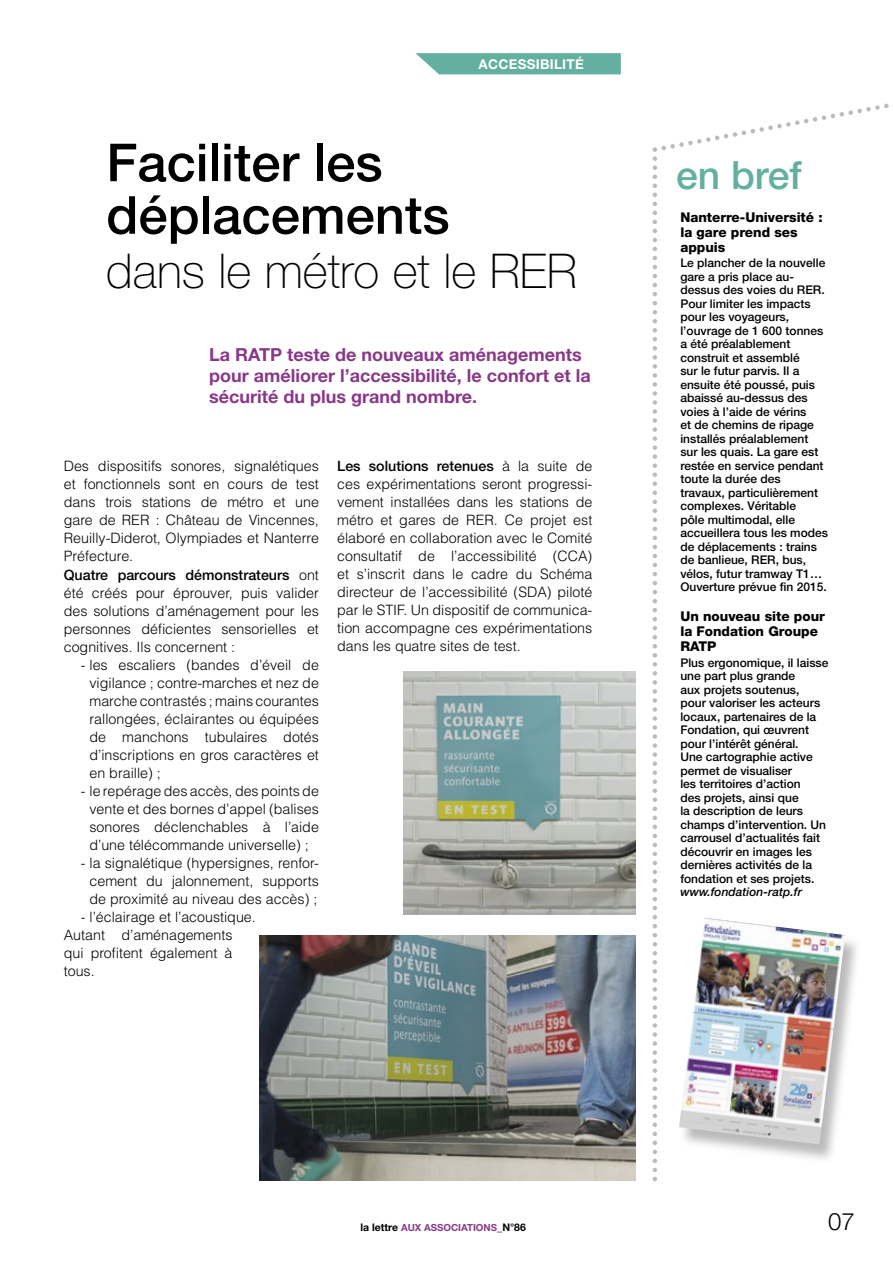
<style>
.page{position:relative;width:893px;height:1263px;background:#fff}
.page>*{position:absolute;margin:0;border:0;box-sizing:border-box;transform-origin:0 0}
.t1{font:500 52.5px/52.5px "Helvetica Neue";color:#000}
.t2{font:100 48px "Helvetica Neue";color:#000}
.t3{font:500 39px "Helvetica Neue";color:#63afa0}
.t4{font:300 24px "Helvetica Neue";color:#000}
.t5{font:700 18px/21px "Helvetica Neue";color:#893888}
.t6{font:300 14.25px/18px "Helvetica";color:#000;text-align:justify}
.t7{font:500 14.25px "Helvetica Neue";color:#000}
.t8{font:800 13.5px/15px "Helvetica Neue";color:#000}
.t9{font:700 13.5px "Helvetica Neue";letter-spacing:.02em;color:#fff}
.t10{font:500 12px/13.5px "Helvetica Neue";color:#000}
.t11{font:italic 500 12px "Helvetica Neue";color:#000}
.t12{font:700 9.75px "Helvetica Neue";color:#893888}
.s1{font-family:"Helvetica";font-weight:300}
.s2{font-size:10.5px;color:#000}
</style>
<div class="page">
<svg style="left:415px;top:53px;width:206px;height:22px;background:#71b6a8"></svg>
<svg style="left:653px;top:104px;width:236px;height:1077px"></svg>
<img style="left:259px;top:935px;width:377px;height:245px">
<img style="left:679px;top:919px;width:182px;height:244px">
<img style="left:679px;top:918px;width:166px;height:226px">
<img style="left:403px;top:672px;width:233px;height:242px">
<p class="t9" style="left:479px;top:56px;width:107px">ACCESSIBILITÉ</p>
<h1 class="t1" style="left:106px;top:136px;width:345px">Faciliter les déplacements</h1>
<h2 class="t2" style="left:106px;top:244px;width:472px">dans le métro et le RER</h2>
<p class="t5" style="left:209px;top:343px;width:383px">La RATP teste de nouveaux aménagements pour améliorer l’accessibilité, le confort et la sécurité du plus grand nombre.</p>
<p class="t6" style="left:64px;top:456px;width:257px">Des dispositifs sonores, signalétiques et fonctionnels sont en cours de test dans trois stations de métro et une gare de RER : Château de Vincennes, Reuilly-Diderot, Olympiades et Nanterre Préfecture.</p>
<p class="t7" style="left:64px;top:566px;width:257px">Quatre parcours démonstrateurs <span class="s1">ont</span></p>
<p class="t6" style="left:64px;top:583px;width:257px">été créés pour éprouver, puis valider des solutions d’aménagement pour les personnes déficientes sensorielles et cognitives. Ils concernent :</p>
<p class="t6" style="left:90px;top:655px;width:231px;text-indent:-9px">- les escaliers (bandes d’éveil de vigilance ; contre-marches et nez de marche contrastés ; mains courantes rallongées, éclairantes ou équipées de manchons tubulaires dotés d’inscriptions en gros caractères et en braille) ;</p>
<p class="t6" style="left:90px;top:781px;width:231px;text-indent:-9px">- le repérage des accès, des points de vente et des bornes d’appel (balises sonores déclenchables à l’aide d’une télécommande universelle) ;</p>
<p class="t6" style="left:90px;top:853px;width:231px;text-indent:-9px">- la signalétique (hypersignes, renfor&shy;cement du jalonnement, supports de proximité au niveau des accès) ;</p>
<p class="t6" style="left:64px;top:907px;width:194px;text-align:left;text-indent:17px">- l’éclairage et l’acoustique.<br>Autant d’aménagements<br>qui profitent également à tous.</p>
<p class="t7" style="left:337px;top:457px;width:257px">Les solutions retenues <span class="s1">à la suite de</span></p>
<p class="t6" style="left:337px;top:474px;width:257px">ces expérimentations seront progressi&shy;vement installées dans les stations de métro et gares de RER. Ce projet est élaboré en collaboration avec le Comité consultatif de l’accessibilité (CCA) et s’inscrit dans le cadre du Schéma directeur de l’accessibilité (SDA) piloté par le STIF. Un dispositif de communica&shy;tion accompagne ces expérimentations dans les quatre sites de test.</p>
<h3 class="t3" style="left:676px;top:152px;width:127px">en bref</h3>
<p class="t8" style="left:680px;top:209px;width:144px">Nanterre-Université : la gare prend ses appuis</p>
<p class="t10" style="left:680px;top:256px;width:149px">Le plancher de la nouvelle gare a pris place au&shy;dessus des voies du RER.<br>Pour limiter les impacts pour les voyageurs, l’ouvrage de 1 600 tonnes a été préalablement construit et assemblé<br>sur le futur parvis. Il a ensuite été poussé, puis abaissé au-dessus des voies à l’aide de vérins<br>et de chemins de ripage installés préalablement sur les quais. La gare est restée en service pendant toute la durée des travaux, particulièrement complexes. Véritable<br>pôle multimodal, elle accueillera tous les modes de déplacements : trains de banlieue, RER, bus, vélos, futur tramway T1…<br>Ouverture prévue fin 2015.</p>
<p class="t8" style="left:680px;top:609px;width:146px">Un nouveau site pour la Fondation Groupe<br>RATP</p>
<p class="t10" style="left:680px;top:656px;width:150px">Plus ergonomique, il laisse une part plus grande<br>aux projets soutenus,<br>pour valoriser les acteurs locaux, partenaires de la<br>Fondation, qui œuvrent pour l’intérêt général.<br>Une cartographie active permet de visualiser<br>les territoires d’action<br>des projets, ainsi que<br>la description de leurs champs d’intervention. Un carrousel d’actualités fait découvrir en images les dernières activités de la fondation et ses projets.</p>
<p class="t11" style="left:680px;top:885px;width:123px">www.fondation-ratp.fr</p>
<p class="t12" style="left:360px;top:1222px;width:167px"><span class="s2">la lettre</span> AUX ASSOCIATIONS<span class="s2">_N°86</span></p>
<h3 class="t4" style="left:828px;top:1207px;width:28px">07</h3>
</div>
